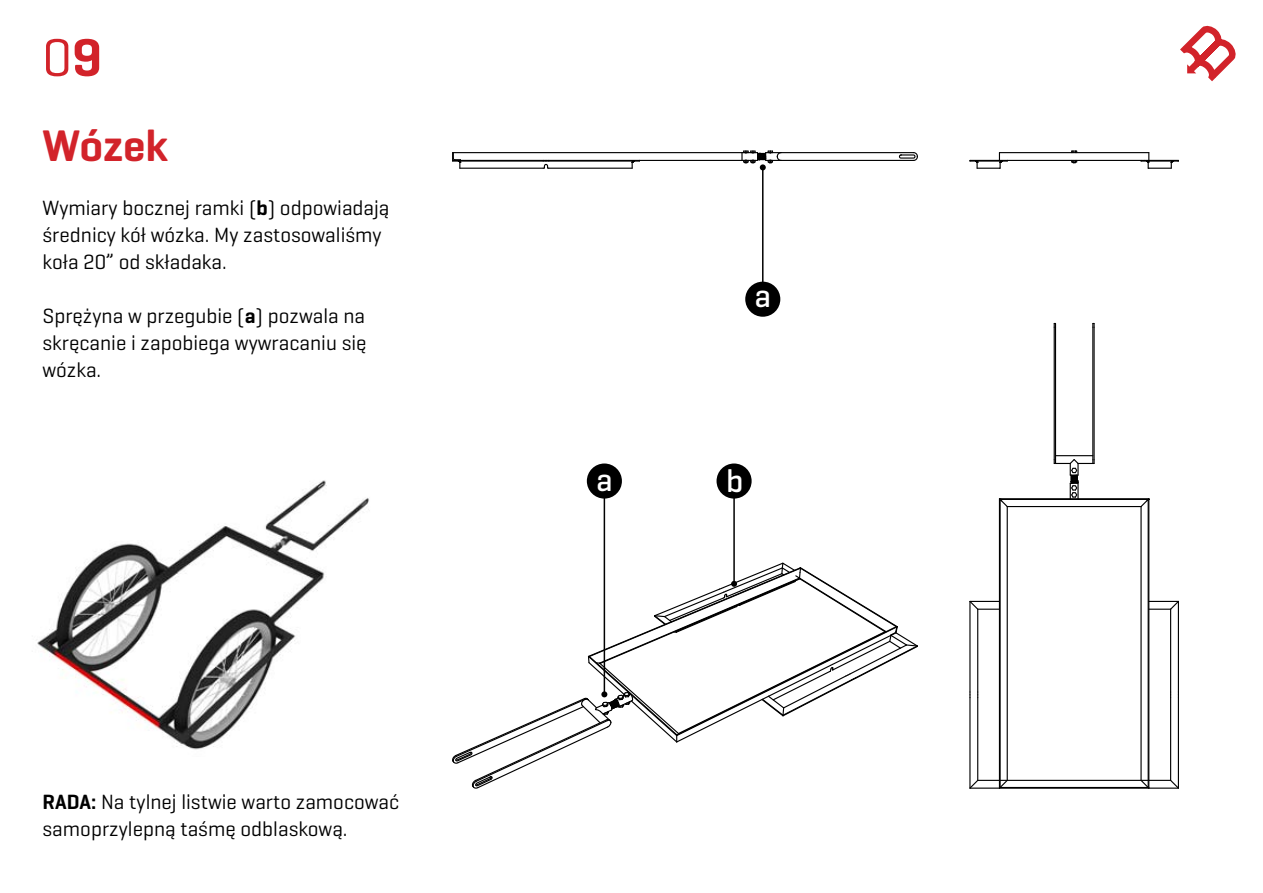
<style>
.page{position:relative;width:1263px;height:893px;background:#fff}
.page>*{position:absolute;margin:0;border:0;box-sizing:border-box;transform-origin:0 0}
.t1{font:54px "Geogrotesque";color:#d2232a}
.t2{font:600 45px "Geogrotesque";color:#d2232a}
.t3{font:500 32.7px "Geogrotesque";color:#fff}
.t4{font:21px/27px "Geogrotesque";color:#000}
.s1{font-weight:600}
</style>
<div class="page">
<svg style="left:452px;top:150px;width:726px;height:637px"></svg>
<svg style="left:1140px;top:153px;width:39px;height:16px"></svg>
<svg style="left:969px;top:153px;width:39px;height:16px"></svg>
<hr style="left:1055px;top:455px;width:38px;height:1px;background:#000">
<hr style="left:969px;top:601px;width:1px;height:91px;background:#000">
<hr style="left:977px;top:609px;width:1px;height:83px;background:#000">
<hr style="left:977px;top:698px;width:1px;height:82px;background:#000">
<hr style="left:999px;top:788px;width:150px;height:1px;background:#000">
<hr style="left:999px;top:787px;width:149px;height:1px;background:#000">
<hr style="left:1170px;top:698px;width:1px;height:82px;background:#000">
<hr style="left:1147px;top:499px;width:2px;height:288px;background:#000">
<hr style="left:1054px;top:327px;width:1px;height:133px;background:#000">
<hr style="left:1055px;top:327px;width:1px;height:133px;background:#000">
<hr style="left:1178px;top:601px;width:1px;height:91px;background:#000">
<hr style="left:999px;top:499px;width:2px;height:288px;background:#000">
<svg style="left:1092px;top:323px;width:3px;height:4px"></svg>
<hr style="left:1170px;top:609px;width:1px;height:83px;background:#000">
<svg style="left:1149px;top:600px;width:30px;height:11px"></svg>
<hr style="left:1178px;top:698px;width:1px;height:90px;background:#000">
<hr style="left:1000px;top:780px;width:148px;height:1px;background:#000">
<hr style="left:969px;top:698px;width:1px;height:90px;background:#000">
<hr style="left:1007px;top:507px;width:1px;height:273px;background:#000">
<svg style="left:968px;top:779px;width:41px;height:10px"></svg>
<hr style="left:1093px;top:327px;width:2px;height:133px;background:#000">
<hr style="left:1092px;top:327px;width:1px;height:133px;background:#000">
<svg style="left:968px;top:600px;width:31px;height:11px"></svg>
<hr style="left:1140px;top:507px;width:1px;height:273px;background:#000">
<svg style="left:1139px;top:779px;width:40px;height:10px"></svg>
<svg style="left:998px;top:458px;width:152px;height:50px"></svg>
<hr style="left:781px;top:160px;width:132px;height:1px;background:#000">
<hr style="left:453px;top:160px;width:90px;height:2px;background:#000">
<svg style="left:542px;top:160px;width:8px;height:9px"></svg>
<hr style="left:453px;top:152px;width:289px;height:1px;background:#000">
<hr style="left:639px;top:160px;width:103px;height:1px;background:#000">
<hr style="left:460px;top:168px;width:83px;height:1px;background:#000">
<hr style="left:549px;top:160px;width:90px;height:1px;background:#000">
<svg style="left:452px;top:153px;width:9px;height:16px"></svg>
<svg style="left:631px;top:161px;width:9px;height:7px"></svg>
<svg style="left:898px;top:151px;width:20px;height:11px"></svg>
<img style="left:37px;top:480px;width:332px;height:270px">
<div style="left:587px;top:463px;width:35px;height:36px;background:#000;border-radius:50%"></div>
<hr style="left:604px;top:496px;width:1px;height:198px;background:#000">
<div style="left:716px;top:463px;width:36px;height:36px;background:#000;border-radius:50%"></div>
<hr style="left:733px;top:496px;width:2px;height:88px;background:#000">
<svg style="left:452px;top:561px;width:467px;height:228px"></svg>
<div style="left:745px;top:282px;width:35px;height:35px;background:#000;border-radius:50%"></div>
<hr style="left:762px;top:167px;width:1px;height:121px;background:#000">
<svg style="left:741px;top:150px;width:41px;height:20px"></svg>
<svg style="left:1180px;top:25px;width:56px;height:57px"></svg>
<h1 class="t1" style="left:43px;top:24px;width:61px">0<span class="s1">9</span></h1>
<h2 class="t2" style="left:43px;top:118px;width:127px">Wózek</h2>
<p class="t4" style="left:43px;top:194px;width:349px">Wymiary bocznej ramki (<span class="s1">b</span>) odpowiadają średnicy kół wózka. My zastosowaliśmy koła 20” od składaka.</p>
<p class="t4" style="left:43px;top:302px;width:326px;text-align:justify">Sprężyna w przegubie (<span class="s1">a</span>) pozwala na skręcanie i zapobiega wywracaniu się wózka.</p>
<p class="t4" style="left:43px;top:788px;width:358px"><span class="s1">RADA:</span> Na tylnej listwie warto zamocować samoprzylepną taśmę odblaskową.</p>
<h3 class="t3" style="left:754px;top:275px;width:18px">a</h3>
<h3 class="t3" style="left:596px;top:459px;width:18px">a</h3>
<h3 class="t3" style="left:726px;top:460px;width:19px">b</h3>
</div>
